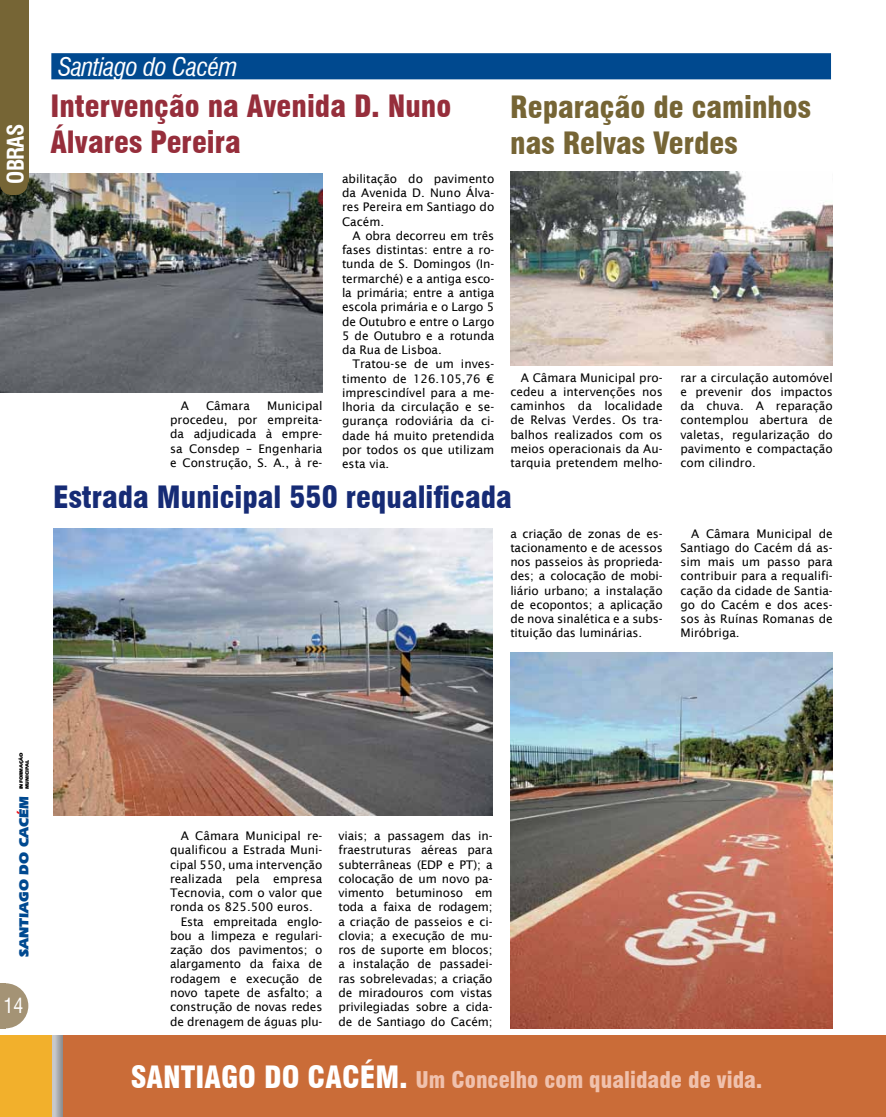
<style>
.page{position:relative;width:886px;height:1117px;background:#fff}
.page>*{position:absolute;margin:0;border:0;box-sizing:border-box;transform-origin:0 0}
.t1{font:900 condensed 30px/36px "Swiss 721 BT";color:#962e3b}
.t2{font:900 condensed 30px/36px "Swiss 721 BT";color:#766535}
.t3{font:900 condensed 30px "Swiss 721 BT";color:#162b75}
.t4{font:italic condensed 25px "Swiss 721 BT";letter-spacing:-.02em;color:#fff}
.t5{font:900 condensed 22.5px "Swiss 721 BT";color:#f0c1ad}
.t6{font:700 condensed 22.5px "Swiss 721 BT";letter-spacing:-.03em;color:#fff}
.t7{font:condensed 20px "Swiss 721 BT";color:#fff}
.t8{font:900 13.75px "Eras IT Cby BT";color:#004990}
.t9{font:11.88px/14.2px "Lucida Sans";color:#000;text-align:justify}
.t10{font:900 5px/6px "Eras IT Cby BT";color:#000}
.s1{font-size:30px;color:#fff}
</style>
<div class="page">
<svg style="left:5px;top:983px;width:23px;height:45px"></svg>
<div style="left:0;top:983px;width:5px;height:45px;background:#a49375"></div>
<div style="left:0;top:1035px;width:64px;height:81px;background:#f2b02c"></div>
<svg style="left:52px;top:1035px;width:12px;height:81px"></svg>
<div style="left:64px;top:1035px;width:822px;height:81px;background:#ca6c38"></div>
<img style="left:0;top:174px;width:322px;height:218px">
<div style="left:0;top:0;width:28px;height:195px;background:#766535"></div>
<div style="left:51px;top:53px;width:780px;height:26px;background:#00498f"></div>
<img style="left:510px;top:171px;width:323px;height:194px">
<img style="left:53px;top:528px;width:440px;height:287px">
<img style="left:510px;top:652px;width:323px;height:376px">
<h3 class="t6" style="left:2px;top:184px;width:62px;rotate:-90deg">OBRAS</h3>
<h2 class="t4" style="left:58px;top:52px;width:181px">Santiago do Cacém</h2>
<h1 class="t1" style="left:50px;top:88px;width:402px">Intervenção na Avenida D. Nuno<br>Álvares Pereira</h1>
<h1 class="t2" style="left:510px;top:89px;width:302px">Reparação de caminhos nas Relvas Verdes</h1>
<p class="t9" style="left:342px;top:171px;width:154px">abilitação do pavimento da Avenida D. Nuno Álva&shy;res Pereira em Santiago do Cacém.</p>
<p class="t9" style="left:342px;top:228px;width:154px;text-indent:11px">A obra decorreu em três fases distintas: entre a ro&shy;tunda de S. Domingos (In&shy;termarché) e a antiga esco&shy;la primária; entre a antiga escola primária e o Largo 5 de Outubro e entre o Largo 5 de Outubro e a rotunda da Rua de Lisboa.</p>
<p class="t9" style="left:342px;top:357px;width:154px;text-indent:11px">Tratou-se de um inves&shy;timento de 126.105,76 € imprescindível para a me&shy;lhoria da circulação e se&shy;gurança rodoviária da ci&shy;dade há muito pretendida por todos os que utilizam esta via.</p>
<h1 class="t3" style="left:53px;top:479px;width:460px">Estrada Municipal 550 requalificada</h1>
<p class="t9" style="left:510px;top:370px;width:154px;text-indent:11px">A Câmara Municipal pro&shy;cedeu a intervenções nos caminhos da localidade de Relvas Verdes. Os tra&shy;balhos realizados com os meios operacionais da Au&shy;tarquia pretendem melho-</p>
<p class="t9" style="left:170px;top:398px;width:154px;text-indent:97px">Municipal procedeu, por empreita&shy;da adjudicada à empre&shy;sa Consdep – Engenharia e Construção, S. A., à re-</p>
<p class="t9" style="left:181px;top:398px;width:10px">A</p>
<p class="t9" style="left:206px;top:398px;width:45px">Câmara</p>
<p class="t9" style="left:680px;top:370px;width:154px">rar a circulação automóvel e prevenir dos impactos da chuva. A reparação contemplou abertura de valetas, regularização do pavimento e compactação com cilindro.</p>
<p class="t9" style="left:510px;top:526px;width:154px">a criação de zonas de es&shy;tacionamento e de acessos nos passeios às proprieda&shy;des; a colocação de mobi&shy;liário urbano; a instalação de ecopontos; a aplicação de nova sinalética e a subs&shy;tituição das luminárias.</p>
<p class="t9" style="left:680px;top:526px;width:154px;text-indent:11px">A Câmara Municipal de Santiago do Cacém dá as&shy;sim mais um passo para contribuir para a requalifi&shy;cação da cidade de Santia&shy;go do Cacém e dos aces&shy;sos às Ruínas Romanas de Miróbriga.</p>
<p class="t10" style="left:18px;top:789px;width:39px;rotate:-90deg">INFORMAÇÃO<br>MUNICIPAL</p>
<p class="t8" style="left:15px;top:957px;width:163px;rotate:-90deg">SANTIAGO DO CACEM</p>
<h3 class="t7" style="left:4px;top:993px;width:21px">14</h3>
<p class="t9" style="left:181px;top:828px;width:143px">A Câmara Municipal re-</p>
<p class="t9" style="left:170px;top:842px;width:154px">qualificou a Estrada Muni-</p>
<p class="t9" style="left:170px;top:857px;width:154px">cipal 550, uma intervenção</p>
<p class="t9" style="left:170px;top:871px;width:154px">realizada pela empresa</p>
<p class="t9" style="left:170px;top:885px;width:154px">Tecnovia, com o valor que</p>
<p class="t9" style="left:170px;top:899px;width:144px">ronda os 825.500 euros.</p>
<p class="t9" style="left:181px;top:914px;width:143px">Esta empreitada englo-</p>
<p class="t9" style="left:170px;top:928px;width:154px">bou a limpeza e regulari-</p>
<p class="t9" style="left:170px;top:942px;width:154px">zação dos pavimentos; o</p>
<p class="t9" style="left:170px;top:956px;width:154px">alargamento da faixa de</p>
<p class="t9" style="left:170px;top:971px;width:154px">rodagem e execução de</p>
<p class="t9" style="left:170px;top:985px;width:154px">novo tapete de asfalto; a</p>
<p class="t9" style="left:170px;top:999px;width:154px">construção de novas redes</p>
<p class="t9" style="left:170px;top:1013px;width:154px">de drenagem de águas plu-</p>
<p class="t9" style="left:338px;top:828px;width:156px">viais; a passagem das in&shy;fraestruturas aéreas para subterrâneas (EDP e PT); a colocação de um novo pa&shy;vimento betuminoso em toda a faixa de rodagem; a criação de passeios e ci&shy;clovia; a execução de mu&shy;ros de suporte em blocos; a instalação de passadei&shy;ras sobrelevadas; a criação de miradouros com vistas privilegiadas sobre a cida&shy;de de Santiago do Cacém;</p>
<h3 class="t5" style="left:131px;top:1065px;width:633px"><span class="s1">SANTIAGO DO CACÉM.</span> Um Concelho com qualidade de vida.</h3>
</div>
